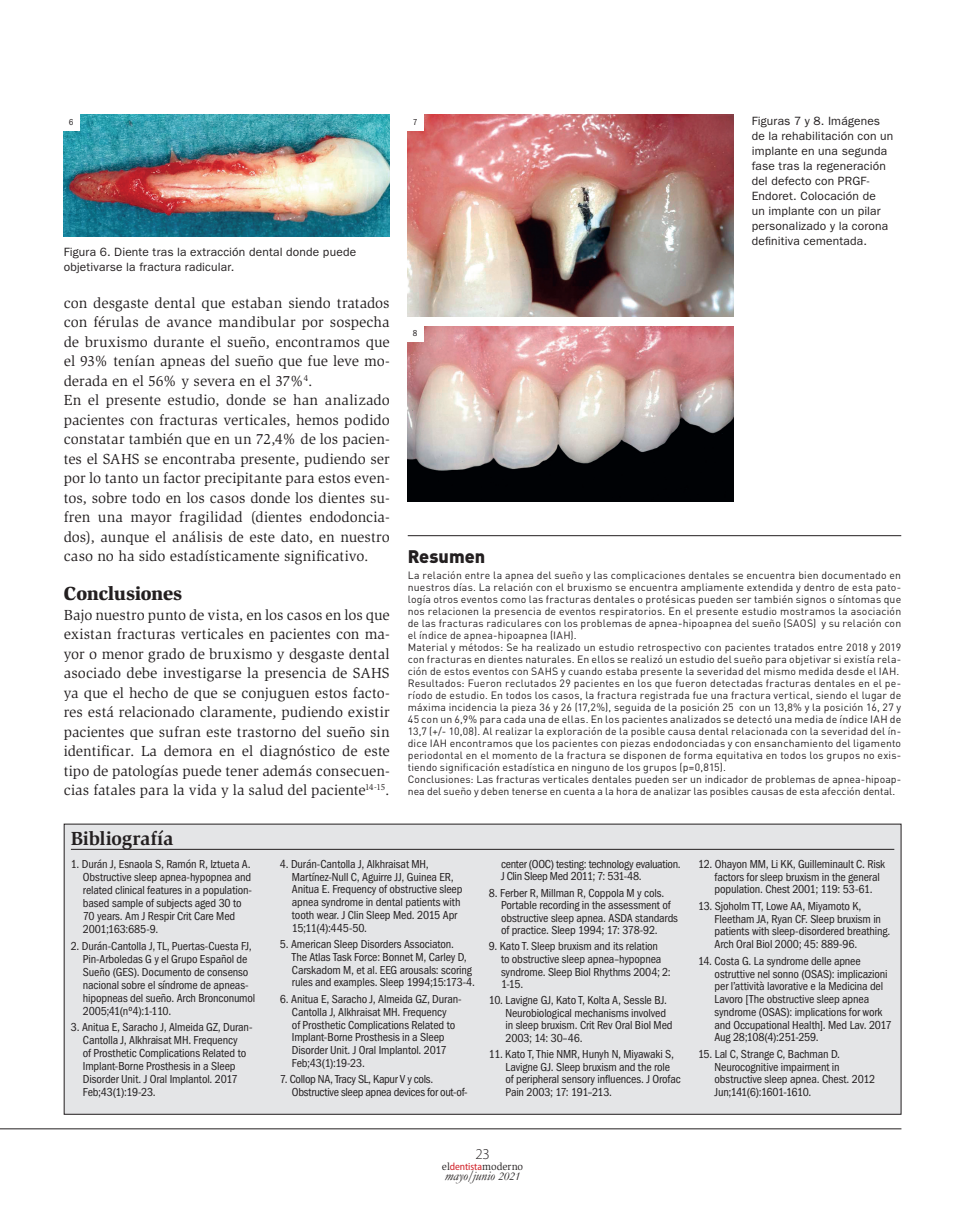
<style>
.page{position:relative;width:978px;height:1212px;background:#fff}
.page>*{position:absolute;margin:0;border:0;box-sizing:border-box;transform-origin:0 0}
.LADILLO{font:900 19.5px "Slimbach Std";letter-spacing:-.02em;color:#231f20}
.DM_Testo{font:700 19.5px "Slimbach Std";letter-spacing:-.015em;color:#231f20}
.t1{font:900 18px "DIN Pro";color:#231f20}
.TEXTO{font:15px/19.5px "Slimbach Std";letter-spacing:.005em;color:#231f20;text-align:justify}
.t2{font:300 15px "Myriad Pro";color:#231f20}
.t3{font:italic 13.5px "Garamond";color:#231f20}
.BIBLIOGRAFIA_TEXTO{font:condensed 12px/12.8px "ITC Franklin Gothic Std";letter-spacing:-.01em;color:#231f20}
.PIE_DE_FOTO{font:12px/15px "ITC Franklin Gothic Std";letter-spacing:.015em;color:#231f20}
.TEXTO-2{font:10.5px/12px "DINOT";letter-spacing:.01em;color:#231f20;text-align:justify}
.t4{font:10.5px "Slimbach Std";color:#231f20}
.DM_Didascalia_Italia{font:condensed 8.85px "ITC Franklin Gothic Std";color:#231f20}
.s1{font-family:"Myriad Pro";font-stretch:semi-condensed;color:#d1232a}
.s2{font-size:12px}
</style>
<div class="page">
<hr style="left:0;top:1128px;width:901px;height:1px;background:#231f20">
<hr style="left:408px;top:535px;width:493px;height:1px;background:#231f20">
<div style="left:64px;top:824px;width:837px;height:290px;background:#e4e5e7"></div>
<hr style="left:71px;top:849px;width:823px;height:1px;background:#231f20">
<img style="left:64px;top:115px;width:326px;height:121px">
<img style="left:408px;top:115px;width:326px;height:202px">
<img style="left:408px;top:326px;width:326px;height:176px">
<div style="left:63px;top:114px;width:17px;height:16px;background:#fff"></div>
<div style="left:407px;top:114px;width:17px;height:16px;background:#fff"></div>
<div style="left:407px;top:325px;width:17px;height:17px;background:#fff"></div>
<p class="DM_Didascalia_Italia" style="left:69px;top:117px;width:6px">6</p>
<p class="DM_Didascalia_Italia" style="left:413px;top:117px;width:6px">7</p>
<p class="PIE_DE_FOTO" style="left:64px;top:244px;width:294px">Figura 6. Diente tras la extracción dental donde puede objetivarse la fractura radicular.</p>
<p class="PIE_DE_FOTO" style="left:752px;top:114px;width:143px">Figuras 7 y 8. Imágenes de la rehabilitación con un implante en una segunda fase tras la regeneración del defecto con PRGF-<br>Endoret. Colocación de<br>un implante con un pilar personalizado y la corona definitiva cementada.</p>
<p class="TEXTO" style="left:64px;top:293px;width:327px">con desgaste dental que estaban siendo tratados con férulas de avance mandibular por sospecha de bruxismo durante el sueño, encontramos que el 93% tenían apneas del sueño que fue leve mo&shy;derada en el 56% y severa en el 37%<sup>4</sup>.</p>
<p class="TEXTO" style="left:64px;top:390px;width:327px">En el presente estudio, donde se han analizado pacientes con fracturas verticales, hemos podido constatar también que en un 72,4% de los pacien&shy;tes el SAHS se encontraba presente, pudiendo ser por lo tanto un factor precipitante para estos even&shy;tos, sobre todo en los casos donde los dientes su&shy;fren una mayor fragilidad (dientes endodoncia&shy;dos), aunque el análisis de este dato, en nuestro caso no ha sido estadísticamente significativo.</p>
<p class="LADILLO" style="left:64px;top:581px;width:120px">Conclusiones</p>
<p class="TEXTO" style="left:64px;top:605px;width:327px">Bajo nuestro punto de vista, en los casos en los que existan fracturas verticales en pacientes con ma&shy;yor o menor grado de bruxismo y desgaste dental asociado debe investigarse la presencia de SAHS ya que el hecho de que se conjuguen estos facto&shy;res está relacionado claramente, pudiendo existir pacientes que sufran este trastorno del sueño sin identificar. La demora en el diagnóstico de este tipo de patologías puede tener además consecuen&shy;cias fatales para la vida y la salud del paciente<sup>14-15</sup>.</p>
<p class="DM_Didascalia_Italia" style="left:413px;top:329px;width:6px">8</p>
<p class="t1" style="left:408px;top:544px;width:79px">Resumen</p>
<p class="TEXTO-2" style="left:408px;top:569px;width:495px">La relación entre la apnea del sueño y las complicaciones dentales se encuentra bien documentado en nuestros días. La relación con el bruxismo se encuentra ampliamente extendida y dentro de esta pato&shy;logía otros eventos como las fracturas dentales o protésicas pueden ser también signos o síntomas que nos relacionen la presencia de eventos respiratorios. En el presente estudio mostramos la asociación de las fracturas radiculares con los problemas de apnea-hipoapnea del sueño (SAOS) y su relación con el índice de apnea-hipoapnea (IAH).</p>
<p class="TEXTO-2" style="left:408px;top:641px;width:495px">Material y métodos: Se ha realizado un estudio retrospectivo con pacientes tratados entre 2018 y 2019 con fracturas en dientes naturales. En ellos se realizó un estudio del sueño para objetivar si existía rela&shy;ción de estos eventos con SAHS y cuando estaba presente la severidad del mismo medida desde el IAH.</p>
<p class="TEXTO-2" style="left:408px;top:677px;width:495px">Resultados: Fueron reclutados 29 pacientes en los que fueron detectadas fracturas dentales en el pe&shy;ríodo de estudio. En todos los casos, la fractura registrada fue una fractura vertical, siendo el lugar de máxima incidencia la pieza 36 y 26 (17,2%), seguida de la posición 25 con un 13,8% y la posición 16, 27 y 45 con un 6,9% para cada una de ellas. En los pacientes analizados se detectó una media de índice IAH de 13,7 (+/- 10,08). Al realizar la exploración de la posible causa dental relacionada con la severidad del ín&shy;dice IAH encontramos que los pacientes con piezas endodonciadas y con ensanchamiento del ligamento periodontal en el momento de la fractura se disponen de forma equitativa en todos los grupos no exis&shy;tiendo significación estadística en ninguno de los grupos (p=0,815).</p>
<p class="TEXTO-2" style="left:408px;top:773px;width:495px">Conclusiones: Las fracturas verticales dentales pueden ser un indicador de problemas de apnea-hipoap&shy;nea del sueño y deben tenerse en cuenta a la hora de analizar las posibles causas de esta afección dental.</p>
<p class="DM_Testo" style="left:71px;top:827px;width:104px">Bibliografía</p>
<p class="BIBLIOGRAFIA_TEXTO" style="left:83px;top:858px;width:171px;text-indent:-12px">1. Durán J, Esnaola S, Ramón R, Iztueta A.<br>Obstructive sleep apnea-hypopnea and related clinical features in a population&shy;based sample of subjects aged 30 to 70 years. Am J Respir Crit Care Med 2001;163:685-9.</p>
<p class="BIBLIOGRAFIA_TEXTO" style="left:83px;top:939px;width:174px;text-indent:-12px">2. Durán-Cantolla J, TL, Puertas-Cuesta FJ, Pin-Arboledas G y el Grupo Español de Sueño (GES). Documento de consenso nacional sobre el síndrome de apneas&shy;hipopneas del sueño. Arch Bronconumol 2005;41(nº4):1-110.</p>
<p class="BIBLIOGRAFIA_TEXTO" style="left:83px;top:1021px;width:171px;text-indent:-12px">3. Anitua E, Saracho J, Almeida GZ, Duran-Cantolla J, Alkhraisat MH. Frequency<br>of Prosthetic Complications Related to Implant-Borne Prosthesis in a Sleep Disorder Unit. J Oral Implantol. 2017<br>Feb;43(1):19-23.</p>
<p class="BIBLIOGRAFIA_TEXTO" style="left:292px;top:858px;width:172px;text-indent:-12px">4. Durán-Cantolla J, Alkhraisat MH, Martínez-Null C, Aguirre JJ, Guinea ER, Anitua E. Frequency of obstructive sleep apnea syndrome in dental patients with tooth wear. J Clin Sleep Med. 2015 Apr 15;11(4):445-50.</p>
<p class="BIBLIOGRAFIA_TEXTO" style="left:292px;top:938px;width:185px;text-indent:-12px">5. American Sleep Disorders Associaton.<br>The Atlas Task Force: Bonnet M, Carley D, Carskadom M, et al. EEG arousals: scoring rules and examples. Sleep 1994;15:173-4.</p>
<p class="BIBLIOGRAFIA_TEXTO" style="left:292px;top:993px;width:171px;text-indent:-12px">6. Anitua E, Saracho J, Almeida GZ, Duran-Cantolla J, Alkhraisat MH. Frequency<br>of Prosthetic Complications Related to Implant-Borne Prosthesis in a Sleep Disorder Unit. J Oral Implantol. 2017<br>Feb;43(1):19-23.</p>
<p class="BIBLIOGRAFIA_TEXTO" style="left:292px;top:1073px;width:177px;text-indent:-12px">7. Collop NA, Tracy SL, Kapur V y cols.<br>Obstructive sleep apnea devices for out-of-</p>
<p class="BIBLIOGRAFIA_TEXTO" style="left:501px;top:857px;width:181px">center (OOC) testing: technology evaluation.<br>J Clin Sleep Med 2011; 7: 531-48.</p>
<p class="BIBLIOGRAFIA_TEXTO" style="left:501px;top:886px;width:178px;text-indent:-12px">8. Ferber R, Millman R, Coppola M y cols.<br>Portable recording in the assessment of obstructive sleep apnea. ASDA standards of practice. Sleep 1994; 17: 378-92.</p>
<p class="BIBLIOGRAFIA_TEXTO" style="left:501px;top:940px;width:171px;text-indent:-12px">9. Kato T. Sleep bruxism and its relation<br>to obstructive sleep apnea–hypopnea syndrome. Sleep Biol Rhythms 2004; 2:<br>1-15.</p>
<p class="BIBLIOGRAFIA_TEXTO" style="left:505px;top:994px;width:169px;text-indent:-16px">10. Lavigne GJ, Kato T, Kolta A, Sessle BJ.<br>Neurobiological mechanisms involved in sleep bruxism. Crit Rev Oral Biol Med 2003; 14: 30–46.</p>
<p class="BIBLIOGRAFIA_TEXTO" style="left:505px;top:1048px;width:177px;text-indent:-16px">11. Kato T, Thie NMR, Hunyh N, Miyawaki S, Lavigne GJ. Sleep bruxism and the role of peripheral sensory influences. J Orofac Pain 2003; 17: 191–213.</p>
<p class="BIBLIOGRAFIA_TEXTO" style="left:715px;top:858px;width:172px;text-indent:-16px">12. Ohayon MM, Li KK, Guilleminault C. Risk factors for sleep bruxism in the general population. Chest 2001; 119: 53-61.</p>
<p class="BIBLIOGRAFIA_TEXTO" style="left:715px;top:900px;width:177px;text-indent:-16px">13. Sjoholm TT, Lowe AA, Miyamoto K, Fleetham JA, Ryan CF. Sleep bruxism in patients with sleep-disordered breathing.<br>Arch Oral Biol 2000; 45: 889-96.</p>
<p class="BIBLIOGRAFIA_TEXTO" style="left:715px;top:954px;width:179px;text-indent:-16px">14. Costa G. La syndrome delle apnee ostruttive nel sonno (OSAS): implicazioni per l’attività lavorative e la Medicina del Lavoro [The obstructive sleep apnea syndrome (OSAS): implications for work and Occupational Health]. Med Lav. 2017<br>Aug 28;108(4):251-259.</p>
<p class="BIBLIOGRAFIA_TEXTO" style="left:715px;top:1047px;width:162px;text-indent:-16px">15. Lal C, Strange C, Bachman D.<br>Neurocognitive impairment in obstructive sleep apnea. Chest. 2012<br>Jun;141(6):1601-1610.</p>
<p class="t2" style="left:475px;top:1146px;width:16px">23</p>
<p class="t4" style="left:442px;top:1160px;width:83px">el<span class="s1">dentista</span>moderno</p>
<p class="t3" style="left:445px;top:1167px;width:77px">mayo/junio <span class="s2">2021</span></p>
</div>
